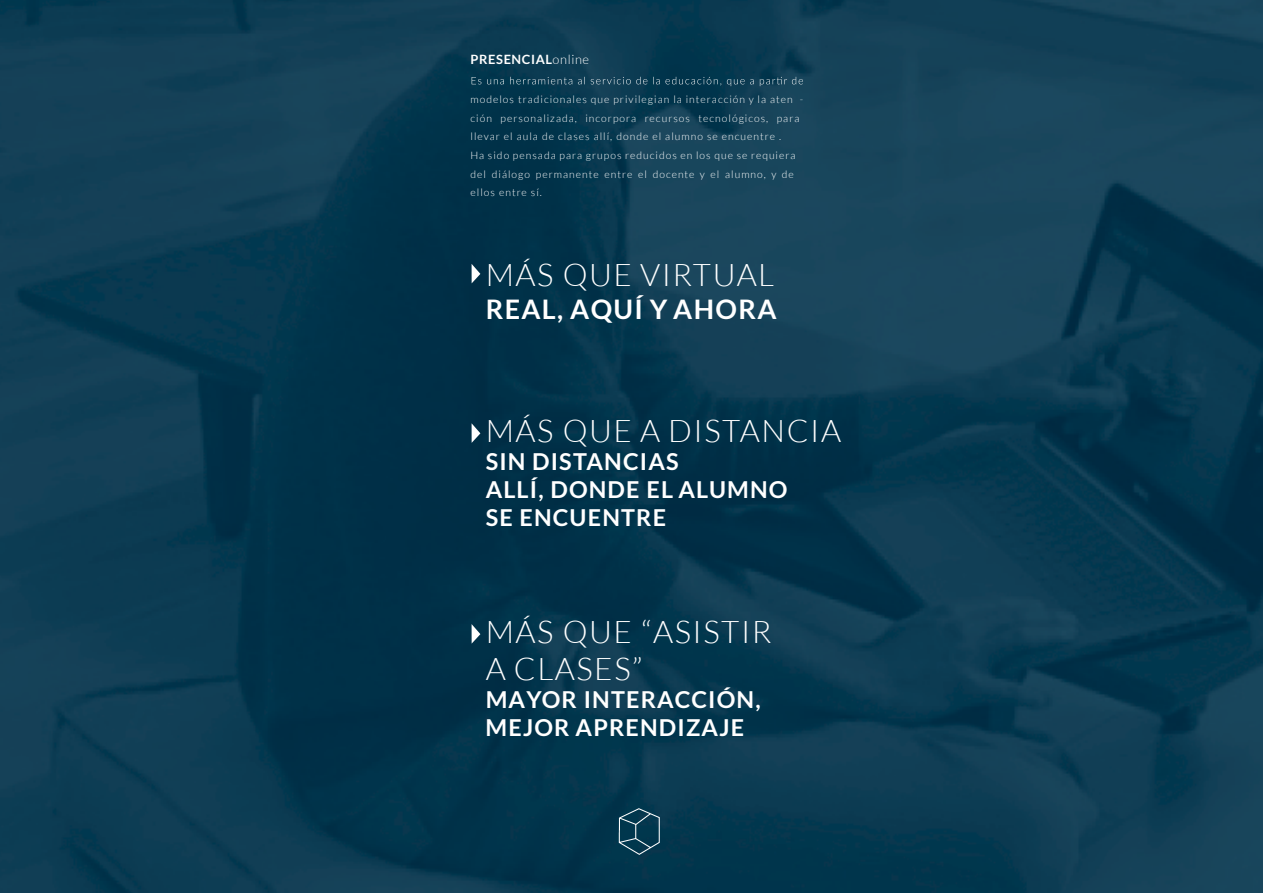
<style>
.page{position:relative;width:1263px;height:893px;background:#fff}
.page>*{position:absolute;margin:0;border:0;box-sizing:border-box;transform-origin:0 0}
.t1{font:300 31.2px/37.5px "Lato";letter-spacing:.05em;color:#fff}
.t2{font:700 27px "Lato";letter-spacing:.05em;color:#fff}
.t3{font:700 23.4px/28px "Lato";letter-spacing:.05em;color:#fff}
.t4{font:700 12.75px "Lato";letter-spacing:.05em;color:#fff}
.t5{font:300 10.35px/18.6px "Lato";letter-spacing:.1em;color:#fff}
.s1{font-weight:300}
</style>
<div class="page">
<img style="left:0;top:0;width:1263px;height:893px">
<svg style="left:472px;top:264px;width:8px;height:19px"></svg>
<svg style="left:472px;top:423px;width:8px;height:20px"></svg>
<svg style="left:472px;top:624px;width:8px;height:20px"></svg>
<svg style="left:472px;top:77px;width:331px;height:9px;background:#204c61"></svg>
<svg style="left:619px;top:808px;width:41px;height:47px;background:#1f4d61"></svg>
<p class="t4" style="left:470px;top:53px;width:120px">PRESENCIAL<span class="s1">online</span></p>
<p class="t5" style="left:470px;top:90px;width:334px">modelos tradicionales que privilegian la interacción y la aten - ción personalizada, incorpora recursos tecnológicos, para llevar el aula de clases allí, donde el alumno se encuentre .<br>Ha sido pensada para grupos reducidos en los que se requiera del diálogo permanente entre el docente y el alumno, y de ellos entre sí.</p>
<h1 class="t1" style="left:486px;top:257px;width:290px">MÁS QUE VIRTUAL</h1>
<h2 class="t2" style="left:486px;top:295px;width:292px">REAL, AQUÍ Y AHORA</h2>
<h1 class="t1" style="left:486px;top:413px;width:357px">MÁS QUE A DISTANCIA</h1>
<h3 class="t3" style="left:486px;top:448px;width:303px">SIN DISTANCIAS<br>ALLÍ, DONDE EL ALUMNO<br>SE ENCUENTRE</h3>
<h1 class="t1" style="left:486px;top:613px;width:287px">MÁS QUE “ASISTIR<br>A CLASES”</h1>
<h3 class="t3" style="left:486px;top:686px;width:276px">MAYOR INTERACCIÓN,<br>MEJOR APRENDIZAJE</h3>
</div>
